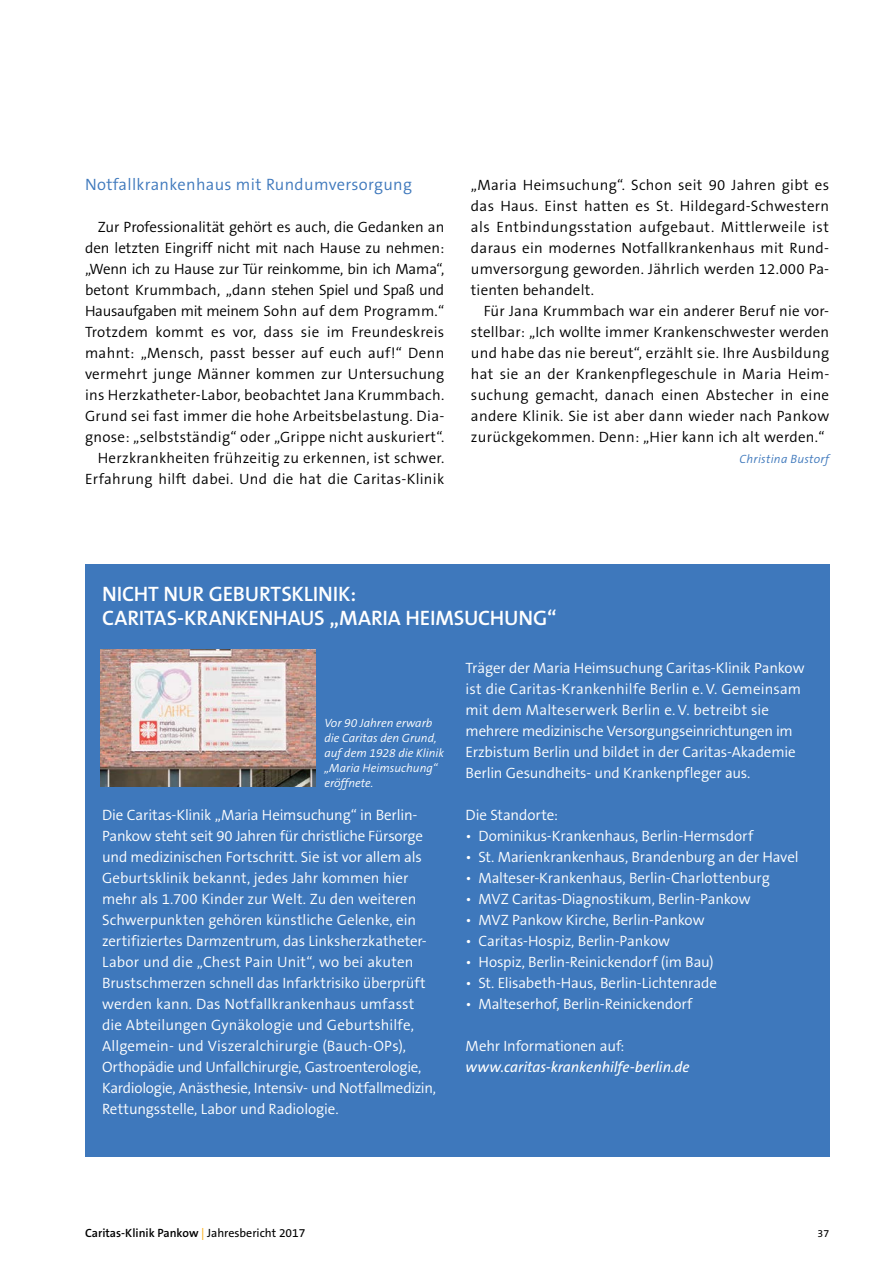
<style>
.page{position:relative;width:893px;height:1263px;background:#fff}
.page>*{position:absolute;margin:0;border:0;box-sizing:border-box;transform-origin:0 0}
.t1{font:600 21px/24px "The Sans B6";letter-spacing:-.01em;color:#fff}
.t2{font:300 16.5px "The Sans B4";letter-spacing:.02em;color:#3e78bc}
.t3{font:300 15px/21px "The Sans B4";letter-spacing:-.005em;color:#fff}
.t4{font:300 15px/21px "The Sans B4";letter-spacing:.02em;color:#000;text-align:justify}
.t5{font:italic 15px "The Sans B5 Plain";letter-spacing:-.005em;color:#fff}
.t6{font:italic 300 12px/15px "The Sans B4";color:#fff}
.t7{font:600 12px "The Sans B6";color:#000}
.t8{font:italic 300 12px "The Sans B4";letter-spacing:.02em;color:#3e78bc}
.t9{font:10.5px "The Sans B5 Plain";color:#000}
.s1{font-family:"The Sans B5 Plain";font-weight:400;color:#fcaf17}
.s2{font-family:"The Sans B5 Plain";font-weight:400}
</style>
<div class="page">
<div style="left:85px;top:564px;width:744px;height:593px;background:#3e78bc"></div>
<img style="left:101px;top:649px;width:215px;height:138px">
<p class="t2" style="left:85px;top:176px;width:328px">Notfallkrankenhaus mit Rundumversorgung</p>
<p class="t4" style="left:85px;top:217px;width:361px;text-align:right">Zur Professionalität gehört es auch, die Gedanken an den letzten Eingriff nicht mit nach Hause zu nehmen: „Wenn ich zu Hause zur Tür reinkomme, bin ich Mama“, betont Krummbach, „dann stehen Spiel und Spaß und Hausaufgaben mit meinem Sohn auf dem Programm.“ Trotzdem kommt es vor, dass sie im Freundeskreis mahnt: „Mensch, passt besser auf euch auf!“ Denn vermehrt junge Männer kommen zur Untersuchung ins Herzkatheter-Labor, beobachtet Jana Krummbach.<br>Grund sei fast immer die hohe Arbeitsbelastung. Dia&shy;gnose: „selbstständig“ oder „Grippe nicht auskuriert“.<br>Herzkrankheiten frühzeitig zu erkennen, ist schwer.<br>Erfahrung hilft dabei. Und die hat die Caritas-Klinik</p>
<p class="t4" style="left:471px;top:175px;width:360px">„Maria Heimsuchung“. Schon seit 90 Jahren gibt es das Haus. Einst hatten es St. Hildegard-Schwestern als Entbindungsstation aufgebaut. Mittlerweile ist daraus ein modernes Notfallkrankenhaus mit Rund&shy;umversorgung geworden. Jährlich werden 12.000 Pa&shy;tienten behandelt.</p>
<p class="t4" style="left:471px;top:301px;width:360px;text-indent:13px">Für Jana Krummbach war ein anderer Beruf nie vor&shy;stellbar: „Ich wollte immer Krankenschwester werden und habe das nie bereut“, erzählt sie. Ihre Ausbildung hat sie an der Krankenpflegeschule in Maria Heim&shy;suchung gemacht, danach einen Abstecher in eine andere Klinik. Sie ist aber dann wieder nach Pankow zurückgekommen. Denn: „Hier kann ich alt werden.“</p>
<p class="t8" style="left:739px;top:453px;width:91px">Christina Bustorf</p>
<h1 class="t1" style="left:102px;top:583px;width:456px">NICHT NUR GEBURTSKLINIK:<br>CARITAS-KRANKENHAUS „MARIA HEIMSUCHUNG“</h1>
<p class="t6" style="left:324px;top:716px;width:121px">Vor 90 Jahren erwarb die Caritas den Grund, auf dem 1928 die Klinik „Maria Heimsuchung“ eröffnete.</p>
<p class="t3" style="left:102px;top:805px;width:336px">Die Caritas-Klinik „Maria Heimsuchung“ in Berlin-Pankow steht seit 90 Jahren für christliche Fürsorge und medizinischen Fortschritt. Sie ist vor allem als Geburtsklinik bekannt, jedes Jahr kommen hier mehr als 1.700 Kinder zur Welt. Zu den weiteren Schwerpunkten gehören künstliche Gelenke, ein zertifiziertes Darmzentrum, das Linksherzkatheter-Labor und die „Chest Pain Unit“, wo bei akuten Brustschmerzen schnell das Infarktrisiko überprüft werden kann. Das Notfallkrankenhaus umfasst die Abteilungen Gynäkologie und Geburtshilfe, Allgemein- und Viszeralchirurgie (Bauch-OPs), Orthopädie und Unfallchirurgie, Gastroenterologie, Kardiologie, Anästhesie, Intensiv- und Notfallmedizin, Rettungsstelle, Labor und Radiologie.</p>
<p class="t3" style="left:466px;top:658px;width:340px">Träger der Maria Heimsuchung Caritas-Klinik Pankow ist die Caritas-Krankenhilfe Berlin e. V. Gemeinsam mit dem Malteserwerk Berlin e. V. betreibt sie mehrere medizinische Versorgungseinrichtungen im Erzbistum Berlin und bildet in der Caritas-Akademie Berlin Gesundheits- und Krankenpfleger aus.</p>
<p class="t3" style="left:466px;top:805px;width:94px">Die Standorte:</p>
<p class="t3" style="left:466px;top:826px;width:289px">• Dominikus-Krankenhaus, Berlin-Hermsdorf</p>
<p class="t3" style="left:466px;top:847px;width:334px">• St. Marienkrankenhaus, Brandenburg an der Havel</p>
<p class="t3" style="left:466px;top:868px;width:306px">• Malteser-Krankenhaus, Berlin-Charlottenburg</p>
<p class="t3" style="left:466px;top:889px;width:286px">• MVZ Caritas-Diagnostikum, Berlin-Pankow</p>
<p class="t3" style="left:466px;top:910px;width:240px">• MVZ Pankow Kirche, Berlin-Pankow</p>
<p class="t3" style="left:466px;top:931px;width:206px">• Caritas-Hospiz, Berlin-Pankow</p>
<p class="t3" style="left:466px;top:952px;width:250px">• Hospiz, Berlin-Reinickendorf (im Bau)</p>
<p class="t3" style="left:466px;top:973px;width:253px">• St. Elisabeth-Haus, Berlin-Lichtenrade</p>
<p class="t3" style="left:466px;top:994px;width:228px">• Malteserhof, Berlin-Reinickendorf</p>
<p class="t3" style="left:466px;top:1036px;width:160px">Mehr Informationen auf:</p>
<p class="t5" style="left:466px;top:1059px;width:226px">www.caritas-krankenhilfe-berlin.de</p>
<p class="t7" style="left:85px;top:1227px;width:222px">Caritas-Klinik Pankow <span class="s1">|</span> <span class="s2">Jahresbericht 2017</span></p>
<p class="t9" style="left:818px;top:1228px;width:13px">37</p>
</div>
